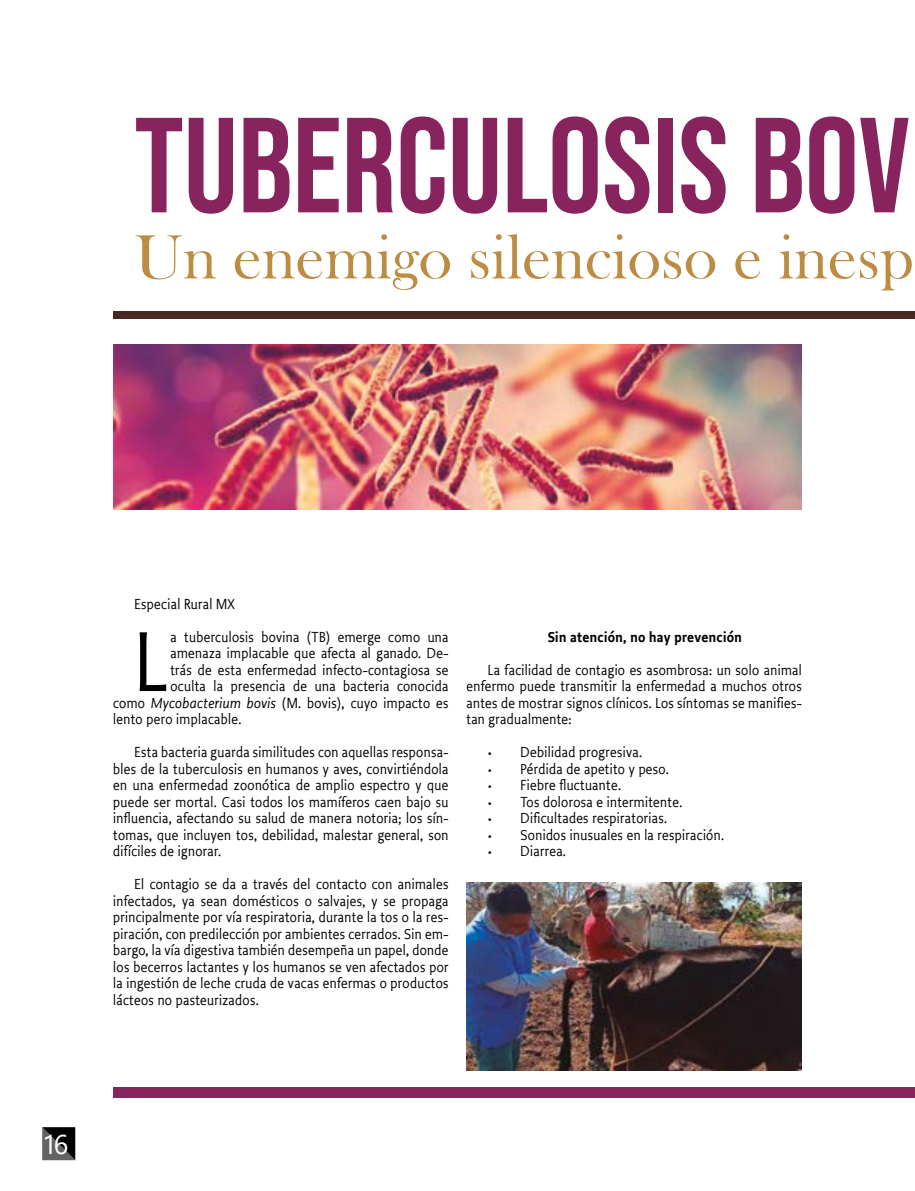
<style>
.page{position:relative;width:915px;height:1191px;background:#fff}
.page>*{position:absolute;margin:0;border:0;box-sizing:border-box;transform-origin:0 0}
.t1{font:135px "Bebas Neue";color:#87245d}
.t2{font:88.05px "Productus";color:#000}
.t3{font:64.5px "Bask Old Face";color:#bc8c43}
.t4{font:27px "Segoe UI";color:#fff}
.t5{font:15px/16.5px "Productus";letter-spacing:.025em;color:#000;text-align:justify}
.t6{font:600 15px "Productus";letter-spacing:.025em;color:#000}
.s1{font-style:italic}
</style>
<div class="page">
<div style="left:113px;top:311px;width:801px;height:8px;background:#492723"></div>
<img style="left:113px;top:344px;width:688px;height:165px">
<img style="left:466px;top:882px;width:335px;height:188px">
<div style="left:113px;top:1087px;width:801px;height:10px;background:#87245d"></div>
<svg style="left:42px;top:1127px;width:33px;height:33px"></svg>
<h1 class="t1" style="left:134px;top:89px;width:777px">TUBERCULOSIS BOV</h1>
<h3 class="t3" style="left:134px;top:221px;width:780px">Un enemigo silencioso e inesp</h3>
<p class="t5" style="left:134px;top:595px;width:102px">Especial Rural MX</p>
<h2 class="t2" style="left:134px;top:609px;width:35px">L</h2>
<p class="t5" style="left:170px;top:628px;width:279px">a tuberculosis bovina (TB) emerge como una</p>
<p class="t5" style="left:170px;top:645px;width:279px">amenaza implacable que afecta al ganado. De-</p>
<p class="t5" style="left:170px;top:661px;width:279px">trás de esta enfermedad infecto-contagiosa se</p>
<p class="t5" style="left:170px;top:678px;width:279px">oculta la presencia de una bacteria conocida</p>
<p class="t5" style="left:113px;top:694px;width:336px">como <span class="s1">Mycobacterium bovis</span> (M. bovis), cuyo impacto es</p>
<p class="t5" style="left:113px;top:711px;width:130px">lento pero implacable.</p>
<p class="t5" style="left:113px;top:744px;width:336px;text-indent:21px">Esta bacteria guarda similitudes con aquellas responsa&shy;bles de la tuberculosis en humanos y aves, convirtiéndola en una enfermedad zoonótica de amplio espectro y que puede ser mortal. Casi todos los mamíferos caen bajo su influencia, afectando su salud de manera notoria; los sín&shy;tomas, que incluyen tos, debilidad, malestar general, son difíciles de ignorar.</p>
<p class="t5" style="left:113px;top:876px;width:336px;text-indent:21px">El contagio se da a través del contacto con animales infectados, ya sean domésticos o salvajes, y se propaga principalmente por vía respiratoria, durante la tos o la res&shy;piración, con predilección por ambientes cerrados. Sin em&shy;bargo, la vía digestiva también desempeña un papel, donde los becerros lactantes y los humanos se ven afectados por la ingestión de leche cruda de vacas enfermas o productos lácteos no pasteurizados.</p>
<p class="t6" style="left:547px;top:627px;width:196px">Sin atención, no hay prevención</p>
<p class="t5" style="left:466px;top:661px;width:336px;text-indent:21px">La facilidad de contagio es asombrosa: un solo animal enfermo puede transmitir la enfermedad a muchos otros antes de mostrar signos clínicos. Los síntomas se manifies&shy;tan gradualmente:</p>
<p class="t5" style="left:487px;top:744px;width:156px">• Debilidad progresiva.</p>
<p class="t5" style="left:487px;top:760px;width:182px">• Pérdida de apetito y peso.</p>
<p class="t5" style="left:487px;top:777px;width:135px">• Fiebre fluctuante.</p>
<p class="t5" style="left:487px;top:793px;width:196px">• Tos dolorosa e intermitente.</p>
<p class="t5" style="left:487px;top:810px;width:181px">• Dificultades respiratorias.</p>
<p class="t5" style="left:487px;top:826px;width:238px">• Sonidos inusuales en la respiración.</p>
<p class="t5" style="left:487px;top:843px;width:80px">• Diarrea.</p>
<h3 class="t4" style="left:42px;top:1118px;width:28px">16</h3>
</div>
